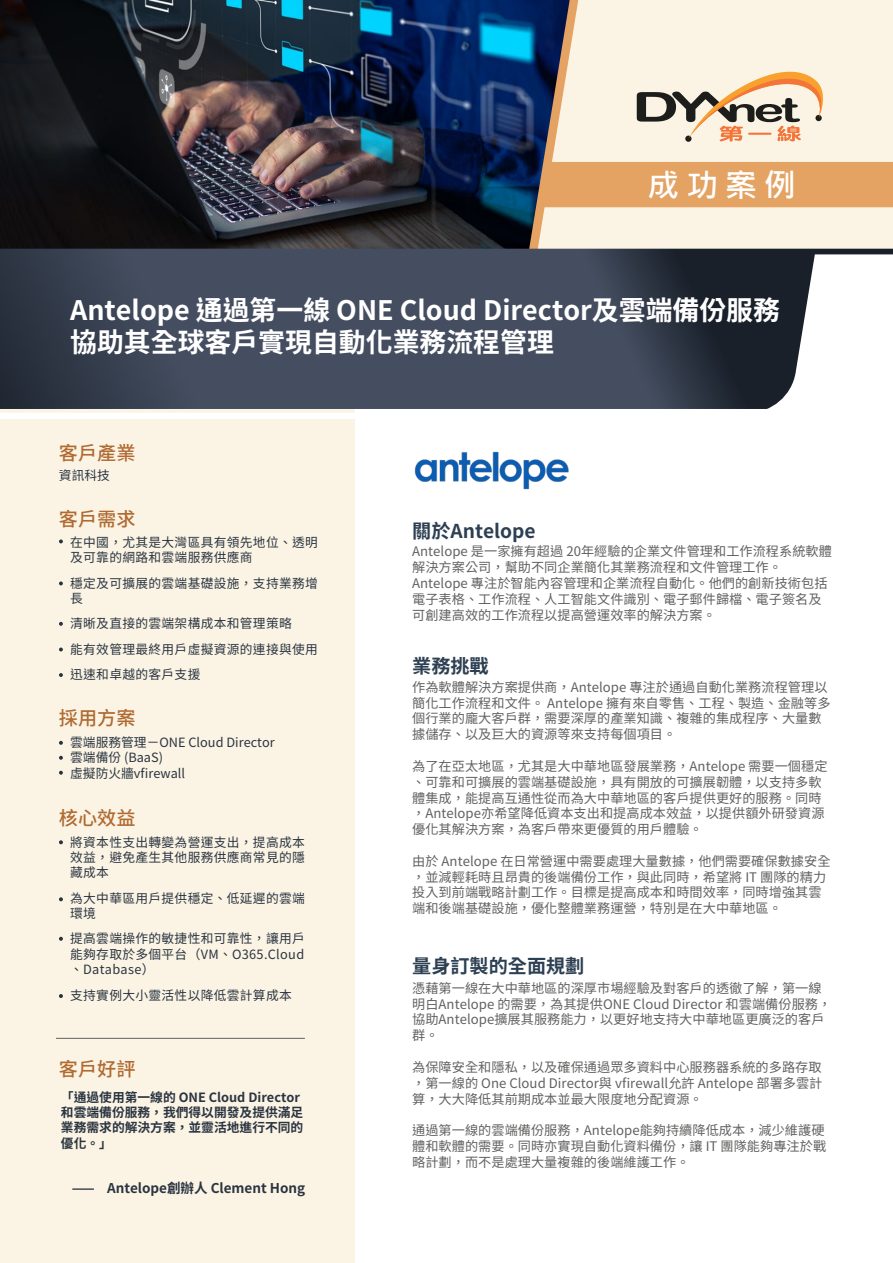
<style>
.page{position:relative;width:893px;height:1263px;background:#fff}
.page>*{position:absolute;margin:0;border:0;box-sizing:border-box;transform-origin:0 0}
.t1{font:700 32.4px "Microsoft Jheng Hei";color:#fff}
.t2{font:700 26.85px/32.2px "Noto Sans CJ Ktc";color:#fff}
.t3{font:700 19.2px "Noto Sans CJ Ktc";color:#2d3f52}
.t4{font:500 19.2px "Noto Sans CJ Ktc";color:#b06a32}
.t5{font:700 13.5px "Noto Sans CJ Ktc";color:#2a3441}
.t6{font:13.2px/15.8px "Noto Sans CJ Ktc";color:#616160}
.t7{font:12.75px/15.3px "Noto Sans CJ Ktc";letter-spacing:.025em;color:#2a3441}
.t8{font:700 12.75px/15.3px "Noto Sans CJ Ktc";color:#2a3441}
.t9{font:12.75px/15.3px "Noto Sans CJ Ktc";color:#2a3441}
</style>
<div class="page">
<img style="left:0;top:0;width:523px;height:249px">
<div style="left:0;top:402px;width:355px;height:861px;background:#fbf4e4"></div>
<svg style="left:0;top:254px;width:814px;height:165px;background:#495160"></svg>
<svg style="left:59px;top:840px;width:4px;height:4px"></svg>
<svg style="left:59px;top:897px;width:4px;height:4px"></svg>
<svg style="left:59px;top:994px;width:4px;height:4px"></svg>
<svg style="left:59px;top:937px;width:4px;height:4px"></svg>
<hr style="left:56px;top:1038px;width:249px;height:1px;background:#616160">
<svg style="left:59px;top:539px;width:4px;height:4px"></svg>
<svg style="left:59px;top:581px;width:4px;height:4px"></svg>
<svg style="left:59px;top:622px;width:4px;height:4px"></svg>
<svg style="left:59px;top:647px;width:4px;height:4px"></svg>
<svg style="left:59px;top:673px;width:4px;height:4px"></svg>
<svg style="left:59px;top:741px;width:4px;height:4px"></svg>
<svg style="left:59px;top:756px;width:4px;height:4px"></svg>
<svg style="left:59px;top:771px;width:4px;height:4px"></svg>
<svg style="left:523px;top:0;width:370px;height:265px;background:#d5c5b2"></svg>
<img style="left:414px;top:451px;width:155px;height:39px">
<h1 class="t1" style="left:647px;top:165px;width:150px">成功案例</h1>
<h2 class="t2" style="left:70px;top:294px;width:711px">Antelope 通過第一線 ONE Cloud Director及雲端備份服務協助其全球客戶實現自動化業務流程管理</h2>
<h3 class="t4" style="left:59px;top:442px;width:78px">客戶產業</h3>
<p class="t7" style="left:59px;top:467px;width:52px">資訊科技</p>
<h3 class="t4" style="left:59px;top:508px;width:78px">客戶需求</h3>
<p class="t7" style="left:70px;top:535px;width:249px">在中國，尤其是大灣區具有領先地位、透明及可靠的網路和雲端服務供應商</p>
<p class="t7" style="left:70px;top:575px;width:249px">穩定及可擴展的雲端基礎設施，支持業務增長</p>
<p class="t7" style="left:70px;top:611px;width:249px;line-height:25.5px">清晰及直接的雲端架構成本和管理策略<br>能有效管理最終用戶虛擬資源的連接與使用迅速和卓越的客戶支援</p>
<h3 class="t4" style="left:59px;top:707px;width:78px">採用方案</h3>
<p class="t9" style="left:70px;top:735px;width:206px">雲端服務管理－ONE Cloud Director雲端備份 (BaaS)<br>虛擬防火牆vfirewall</p>
<h3 class="t4" style="left:59px;top:807px;width:78px">核心效益</h3>
<p class="t7" style="left:70px;top:834px;width:236px;text-align:justify">將資本性支出轉變為營運支出，提高成本效益，避免產生其他服務供應商常見的隱藏成本</p>
<p class="t7" style="left:70px;top:891px;width:236px">為大中華區用戶提供穩定、低延遲的雲端環境</p>
<p class="t7" style="left:70px;top:931px;width:236px;text-align:justify">提高雲端操作的敏捷性和可靠性，讓用戶能夠存取於多個平台（VM、O365.Cloud、Database）</p>
<p class="t7" style="left:70px;top:987px;width:223px">支持實例大小靈活性以降低雲計算成本</p>
<h3 class="t4" style="left:59px;top:1058px;width:78px">客戶好評</h3>
<p class="t8" style="left:61px;top:1090px;width:244px">「通過使用第一線的 ONE Cloud Director和雲端備份服務，我們得以開發及提供滿足業務需求的解決方案，並靈活地進行不同的優化。」</p>
<p class="t5" style="left:72px;top:1181px;width:235px">⸺ Antelope創辦人 Clement Hong</p>
<h3 class="t3" style="left:412px;top:520px;width:125px">關於Antelope</h3>
<p class="t6" style="left:412px;top:544px;width:421px">Antelope 是一家擁有超過 20年經驗的企業文件管理和工作流程系統軟體解決方案公司，幫助不同企業簡化其業務流程和文件管理工作。Antelope 專注於智能內容管理和企業流程自動化。他們的創新技術包括電子表格、工作流程、人工智能文件識別、電子郵件歸檔、電子簽名及可創建高效的工作流程以提高營運效率的解決方案。</p>
<h3 class="t3" style="left:412px;top:655px;width:78px">業務挑戰</h3>
<p class="t6" style="left:412px;top:679px;width:420px">作為軟體解決方案提供商，Antelope 專注於通過自動化業務流程管理以簡化工作流程和文件。 Antelope 擁有來自零售、工程、製造、金融等多個行業的龐大客戶群，需要深厚的產業知識、複雜的集成程序、大量數據儲存、以及巨大的資源等來支持每個項目。</p>
<p class="t6" style="left:412px;top:758px;width:417px">為了在亞太地區，尤其是大中華地區發展業務，Antelope 需要一個穩定、可靠和可擴展的雲端基礎設施，具有開放的可擴展韌體，以支持多軟體集成，能提高互通性從而為大中華地區的客戶提供更好的服務。同時，Antelope亦希望降低資本支出和提高成本效益，以提供額外研發資源優化其解決方案，為客戶帶來更優質的用戶體驗。</p>
<p class="t6" style="left:412px;top:853px;width:420px">由於 Antelope 在日常營運中需要處理大量數據，他們需要確保數據安全，並減輕耗時且昂貴的後端備份工作，與此同時，希望將 IT 團隊的精力投入到前端戰略計劃工作。目標是提高成本和時間效率，同時增強其雲端和後端基礎設施，優化整體業務運營，特別是在大中華地區。</p>
<h3 class="t3" style="left:412px;top:955px;width:174px">量身訂製的全面規劃</h3>
<p class="t6" style="left:412px;top:980px;width:421px">憑藉第一線在大中華地區的深厚市場經驗及對客戶的透徹了解，第一線明白Antelope 的需要，為其提供ONE Cloud Director 和雲端備份服務，協助Antelope擴展其服務能力，以更好地支持大中華地區更廣泛的客戶群。</p>
<p class="t6" style="left:412px;top:1059px;width:412px;text-align:justify">為保障安全和隱私，以及確保通過眾多資料中心服務器系統的多路存取，第一線的 One Cloud Director與 vfirewall允許 Antelope 部署多雲計算，大大降低其前期成本並最大限度地分配資源。</p>
<p class="t6" style="left:412px;top:1123px;width:415px">通過第一線的雲端備份服務，Antelope能夠持續降低成本，減少維護硬體和軟體的需要。同時亦實現自動化資料備份，讓 IT 團隊能夠專注於戰略計劃，而不是處理大量複雜的後端維護工作。</p>
</div>
